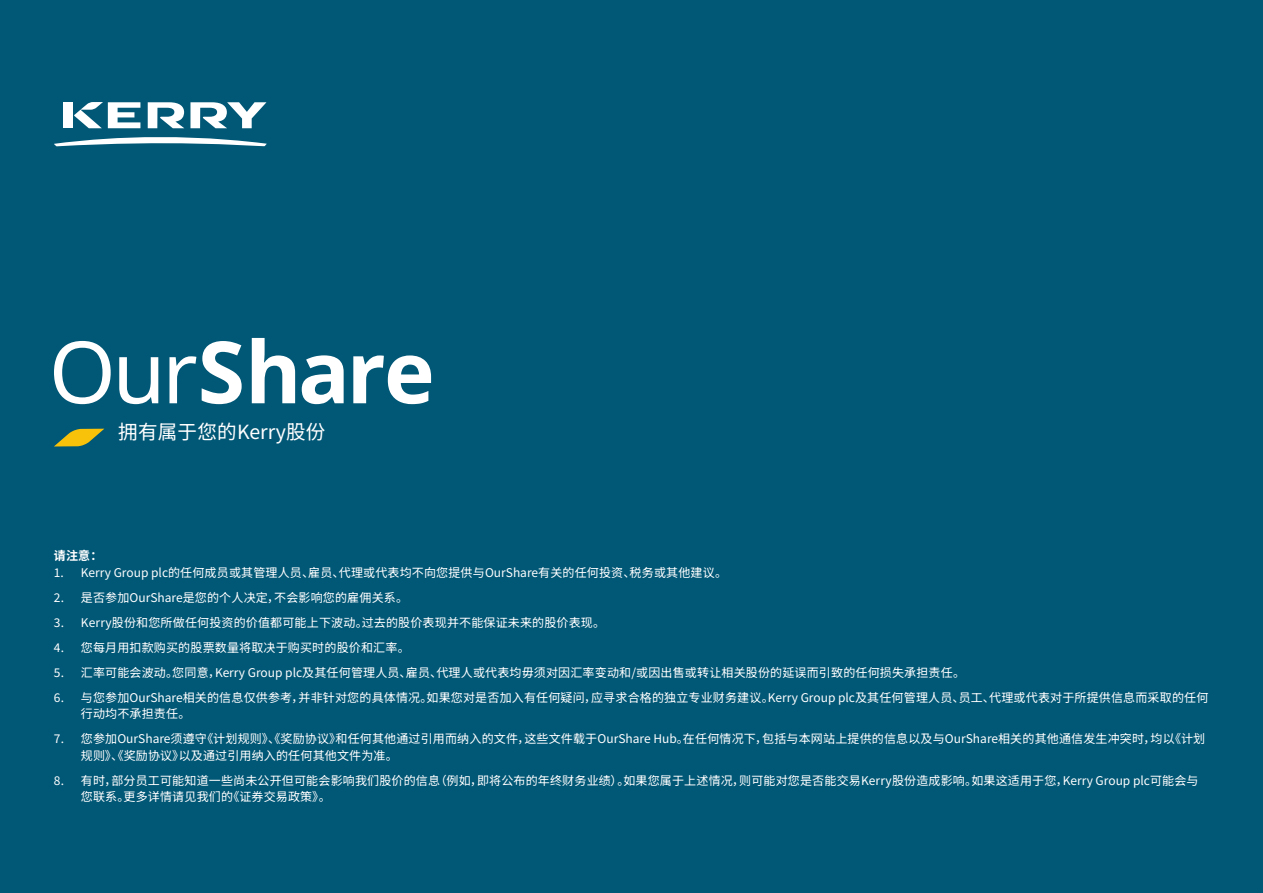
<style>
.page{position:relative;width:1263px;height:893px;background:#005776}
.page>*{position:absolute;margin:0;border:0;box-sizing:border-box;transform-origin:0 0}
.t1{font:19.5px "Noto Sans SC";letter-spacing:.015em;color:#fff}
.t2{font:12px/16.5px "Noto Sans SC";letter-spacing:.015em;color:#fff}
.t3{font:700 12px "Noto Sans SC";color:#fff}
</style>
<div class="page">
<svg style="left:54px;top:341px;width:57px;height:63px"></svg>
<svg style="left:119px;top:357px;width:39px;height:47px"></svg>
<svg style="left:169px;top:356px;width:27px;height:47px"></svg>
<svg style="left:202px;top:341px;width:40px;height:63px"></svg>
<svg style="left:252px;top:338px;width:43px;height:65px"></svg>
<svg style="left:302px;top:355px;width:42px;height:49px"></svg>
<svg style="left:353px;top:355px;width:78px;height:49px"></svg>
<svg style="left:54px;top:429px;width:50px;height:17px"></svg>
<svg style="left:54px;top:131px;width:213px;height:15px"></svg>
<svg style="left:148px;top:102px;width:36px;height:26px"></svg>
<svg style="left:190px;top:102px;width:76px;height:26px"></svg>
<svg style="left:74px;top:102px;width:66px;height:26px"></svg>
<div style="left:63px;top:102px;width:9px;height:26px;background:#fff"></div>
<h1 class="t1" style="left:118px;top:421px;width:209px">拥有属于您的Kerry股份</h1>
<p class="t3" style="left:54px;top:549px;width:50px">请注意：</p>
<p class="t2" style="left:54px;top:564px;width:675px">1. Kerry Group plc的任何成员或其管理人员、雇员、代理或代表均不向您提供与OurShare有关的任何投资、税务或其他建议。</p>
<p class="t2" style="left:54px;top:589px;width:356px">2. 是否参加OurShare是您的个人决定，不会影响您的雇佣关系。</p>
<p class="t2" style="left:54px;top:614px;width:553px">3. Kerry股份和您所做任何投资的价值都可能上下波动。过去的股价表现并不能保证未来的股价表现。</p>
<p class="t2" style="left:54px;top:639px;width:357px">4. 您每月用扣款购买的股票数量将取决于购买时的股价和汇率。</p>
<p class="t2" style="left:54px;top:664px;width:913px">5. 汇率可能会波动。您同意，Kerry Group plc及其任何管理人员、雇员、代理人或代表均毋须对因汇率变动和/或因出售或转让相关股份的延误而引致的任何损失承担责任。</p>
<p class="t2" style="left:81px;top:689px;width:1129px;text-indent:-27px">6. 与您参加OurShare相关的信息仅供参考，并非针对您的具体情况。如果您对是否加入有任何疑问，应寻求合格的独立专业财务建议。Kerry Group plc及其任何管理人员、员工、代理或代表对于所提供信息而采取的任何行动均不承担责任。</p>
<p class="t2" style="left:81px;top:731px;width:1126px;text-indent:-27px">7. 您参加OurShare须遵守《计划规则》、《奖励协议》和任何其他通过引用而纳入的文件，这些文件载于OurShare Hub。在任何情况下，包括与本网站上提供的信息以及与OurShare相关的其他通信发生冲突时，均以《计划规则》、《奖励协议》以及通过引用纳入的任何其他文件为准。</p>
<p class="t2" style="left:81px;top:772px;width:1119px;text-indent:-27px">8. 有时，部分员工可能知道一些尚未公开但可能会影响我们股价的信息（例如，即将公布的年终财务业绩）。如果您属于上述情况，则可能对您是否能交易Kerry股份造成影响。如果这适用于您，Kerry Group plc可能会与您联系。更多详情请见我们的《证券交易政策》。</p>
</div>
